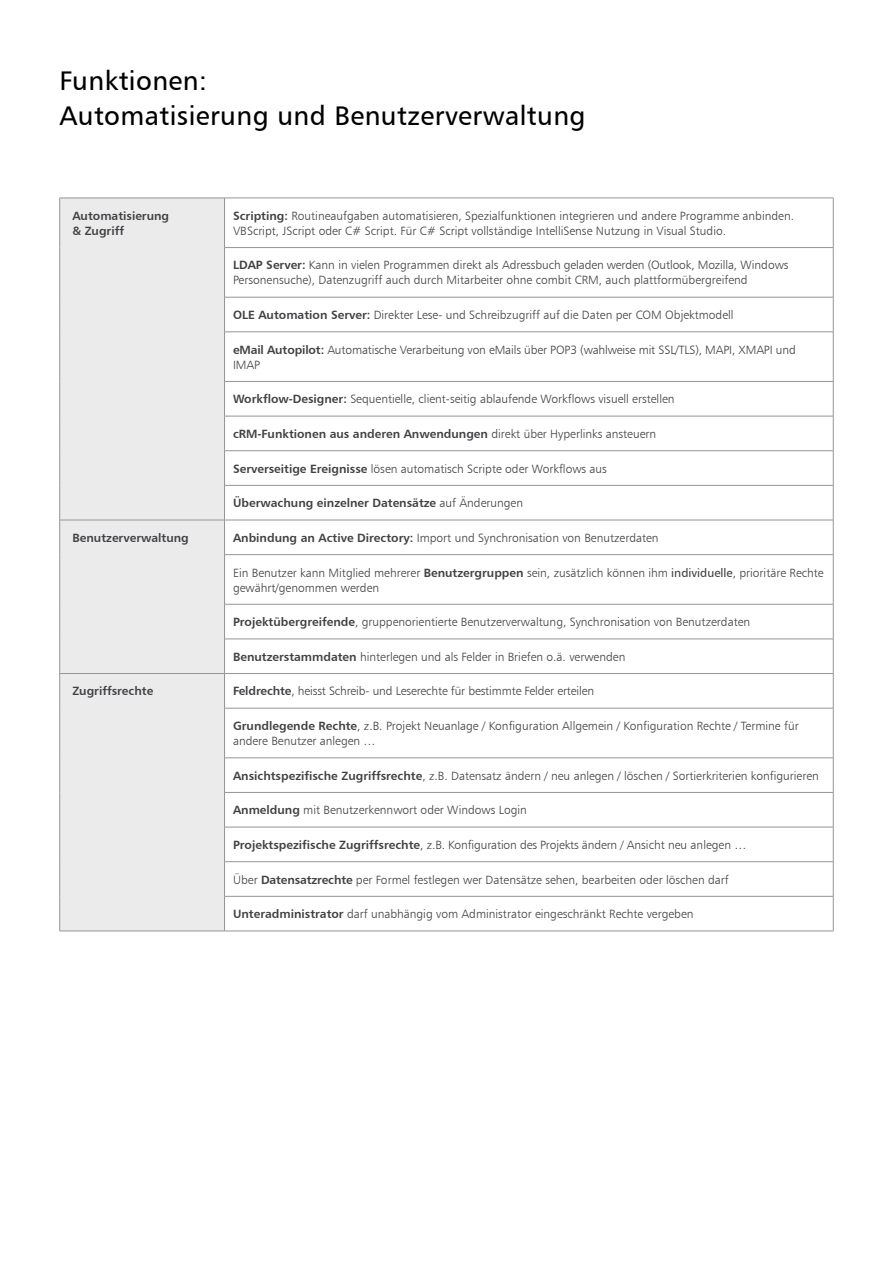
<style>
.page{position:relative;width:893px;height:1263px;background:#fff}
.page>*{position:absolute;margin:0;border:0;box-sizing:border-box;transform-origin:0 0}
.t1{font:27px/34.5px "Humanist 777 BT Roman B";letter-spacing:.015em;color:#000}
.t2{font:12px/15px "Humanist 777 BT Light B";color:#414042}
.t3{font:12px/15px "Humanist 777 BT Bold B";color:#414042}
.s1{font-family:"Humanist 777 BT Bold B"}
.s2{font-family:"Humanist 777 BT Light B"}
.s3{font-family:"Humanist 777 BT Roman B"}
</style>
<div class="page">
<div style="left:60px;top:199px;width:164px;height:732px;background:#ebebec"></div>
<svg style="left:225px;top:199px;width:608px;height:321px"></svg>
<hr style="left:60px;top:198px;width:165px;height:1px;background:#939598">
<hr style="left:59px;top:198px;width:1px;height:50px;background:#939598">
<hr style="left:225px;top:198px;width:608px;height:1px;background:#939598">
<hr style="left:224px;top:198px;width:1px;height:49px;background:#939598">
<hr style="left:833px;top:198px;width:1px;height:49px;background:#939598">
<hr style="left:59px;top:248px;width:1px;height:49px;background:#939598">
<hr style="left:224px;top:247px;width:609px;height:1px;background:#939598">
<hr style="left:224px;top:248px;width:1px;height:49px;background:#939598">
<hr style="left:833px;top:248px;width:1px;height:49px;background:#939598">
<hr style="left:59px;top:297px;width:1px;height:35px;background:#939598">
<hr style="left:224px;top:297px;width:609px;height:1px;background:#939598">
<hr style="left:224px;top:297px;width:1px;height:35px;background:#939598">
<hr style="left:833px;top:297px;width:1px;height:35px;background:#939598">
<hr style="left:59px;top:332px;width:1px;height:49px;background:#939598">
<hr style="left:224px;top:332px;width:609px;height:1px;background:#939598">
<hr style="left:224px;top:332px;width:1px;height:49px;background:#939598">
<hr style="left:833px;top:332px;width:1px;height:49px;background:#939598">
<hr style="left:59px;top:381px;width:1px;height:35px;background:#939598">
<hr style="left:224px;top:381px;width:609px;height:1px;background:#939598">
<hr style="left:224px;top:382px;width:1px;height:34px;background:#939598">
<hr style="left:833px;top:382px;width:1px;height:34px;background:#939598">
<hr style="left:59px;top:416px;width:1px;height:35px;background:#939598">
<hr style="left:224px;top:416px;width:609px;height:1px;background:#939598">
<hr style="left:224px;top:416px;width:1px;height:34px;background:#939598">
<hr style="left:833px;top:416px;width:1px;height:34px;background:#939598">
<hr style="left:59px;top:451px;width:1px;height:34px;background:#939598">
<hr style="left:224px;top:450px;width:609px;height:1px;background:#939598">
<hr style="left:224px;top:451px;width:1px;height:34px;background:#939598">
<hr style="left:833px;top:451px;width:1px;height:34px;background:#939598">
<hr style="left:59px;top:485px;width:1px;height:35px;background:#939598">
<hr style="left:224px;top:485px;width:609px;height:1px;background:#939598">
<hr style="left:224px;top:485px;width:1px;height:35px;background:#939598">
<hr style="left:833px;top:485px;width:1px;height:35px;background:#939598">
<hr style="left:60px;top:520px;width:165px;height:1px;background:#939598">
<hr style="left:59px;top:520px;width:1px;height:35px;background:#939598">
<hr style="left:225px;top:520px;width:608px;height:1px;background:#939598">
<hr style="left:224px;top:520px;width:1px;height:34px;background:#939598">
<hr style="left:833px;top:520px;width:1px;height:34px;background:#939598">
<hr style="left:59px;top:555px;width:1px;height:49px;background:#939598">
<hr style="left:224px;top:554px;width:609px;height:1px;background:#939598">
<hr style="left:224px;top:555px;width:1px;height:49px;background:#939598">
<hr style="left:833px;top:555px;width:1px;height:49px;background:#939598">
<hr style="left:59px;top:604px;width:1px;height:35px;background:#939598">
<hr style="left:224px;top:604px;width:609px;height:1px;background:#939598">
<hr style="left:224px;top:604px;width:1px;height:35px;background:#939598">
<hr style="left:833px;top:604px;width:1px;height:35px;background:#939598">
<hr style="left:59px;top:639px;width:1px;height:34px;background:#939598">
<hr style="left:224px;top:639px;width:609px;height:1px;background:#939598">
<hr style="left:224px;top:639px;width:1px;height:34px;background:#939598">
<hr style="left:833px;top:639px;width:1px;height:34px;background:#939598">
<hr style="left:60px;top:673px;width:165px;height:1px;background:#939598">
<hr style="left:59px;top:674px;width:1px;height:34px;background:#939598">
<hr style="left:225px;top:673px;width:608px;height:1px;background:#939598">
<hr style="left:224px;top:674px;width:1px;height:34px;background:#939598">
<hr style="left:833px;top:674px;width:1px;height:34px;background:#939598">
<hr style="left:59px;top:708px;width:1px;height:50px;background:#939598">
<hr style="left:224px;top:708px;width:609px;height:1px;background:#939598">
<hr style="left:224px;top:708px;width:1px;height:50px;background:#939598">
<hr style="left:833px;top:708px;width:1px;height:50px;background:#939598">
<hr style="left:59px;top:758px;width:1px;height:34px;background:#939598">
<hr style="left:224px;top:757px;width:609px;height:1px;background:#939598">
<hr style="left:224px;top:758px;width:1px;height:34px;background:#939598">
<hr style="left:833px;top:758px;width:1px;height:34px;background:#939598">
<hr style="left:59px;top:792px;width:1px;height:35px;background:#939598">
<hr style="left:224px;top:792px;width:609px;height:1px;background:#939598">
<hr style="left:224px;top:793px;width:1px;height:34px;background:#939598">
<hr style="left:833px;top:793px;width:1px;height:34px;background:#939598">
<hr style="left:59px;top:827px;width:1px;height:35px;background:#939598">
<hr style="left:224px;top:827px;width:609px;height:1px;background:#939598">
<hr style="left:224px;top:827px;width:1px;height:34px;background:#939598">
<hr style="left:833px;top:827px;width:1px;height:34px;background:#939598">
<hr style="left:59px;top:862px;width:1px;height:34px;background:#939598">
<hr style="left:224px;top:861px;width:609px;height:1px;background:#939598">
<hr style="left:224px;top:862px;width:1px;height:34px;background:#939598">
<hr style="left:833px;top:862px;width:1px;height:34px;background:#939598">
<hr style="left:59px;top:896px;width:1px;height:35px;background:#939598">
<hr style="left:224px;top:896px;width:609px;height:1px;background:#939598">
<hr style="left:224px;top:896px;width:1px;height:35px;background:#939598">
<hr style="left:833px;top:896px;width:1px;height:35px;background:#939598">
<hr style="left:60px;top:931px;width:165px;height:1px;background:#939598">
<hr style="left:225px;top:931px;width:608px;height:1px;background:#939598">
<h1 class="t1" style="left:60px;top:63px;width:528px">Funktionen:<br>Automatisierung und Benutzerverwaltung</h1>
<p class="t3" style="left:72px;top:208px;width:98px">Automatisierung &amp; Zugriff</p>
<p class="t2" style="left:233px;top:208px;width:563px"><span class="s1">Scripting:</span> Routineaufgaben automatisieren, Spezialfunktionen integrieren und andere Programme anbinden.<br>VBScript, JScript oder C# Script. Für C# Script vollständige IntelliSense Nutzung in Visual Studio.</p>
<p class="t2" style="left:233px;top:258px;width:557px"><span class="s1">LDAP Server:</span> Kann in vielen Programmen direkt als Adressbuch geladen werden (Outlook, Mozilla, Windows<br>Personensuche), Datenzugriff auch durch Mitarbeiter ohne combit CRM, auch plattformübergreifend</p>
<p class="t2" style="left:233px;top:307px;width:502px"><span class="s1">OLE Automation Server:</span> Direkter Lese- und Schreibzugriff auf die Daten per COM Objektmodell</p>
<p class="t2" style="left:233px;top:342px;width:564px"><span class="s1">eMail Autopilot:</span> Automatische Verarbeitung von eMails über POP3 (wahlweise mit SSL/TLS), MAPI, XMAPI und<br>IMAP</p>
<p class="t2" style="left:233px;top:391px;width:443px"><span class="s1">Workflow-Designer:</span> Sequentielle, client-seitig ablaufende Workflows visuell erstellen</p>
<p class="t3" style="left:233px;top:426px;width:425px">cRM-Funktionen aus anderen Anwendungen <span class="s2">direkt über Hyperlinks ansteuern</span></p>
<p class="t2" style="left:233px;top:461px;width:375px"><span class="s1">Serverseitige Ereignisse</span> lösen automatisch Scripte oder Workflows aus</p>
<p class="t3" style="left:233px;top:495px;width:292px">Überwachung einzelner Datensätze <span class="s2">auf Änderungen</span></p>
<p class="t3" style="left:72px;top:530px;width:118px">Benutzerverwaltung</p>
<p class="t2" style="left:233px;top:530px;width:427px"><span class="s1">Anbindung an Active Directory:</span> Import und Synchronisation von Benutzerdaten</p>
<p class="t2" style="left:233px;top:565px;width:592px">Ein Benutzer kann Mitglied mehrerer <span class="s1">Benutzergruppen</span> sein, zusätzlich können ihm <span class="s3">individuelle</span>, prioritäre Rechte gewährt/genommen werden</p>
<p class="t2" style="left:233px;top:614px;width:519px"><span class="s1">Projektübergreifende</span>, gruppenorientierte Benutzerverwaltung, Synchronisation von Benutzerdaten</p>
<p class="t2" style="left:233px;top:649px;width:394px"><span class="s1">Benutzerstammdaten</span> hinterlegen und als Felder in Briefen o.ä. verwenden</p>
<p class="t3" style="left:72px;top:683px;width:82px">Zugriffsrechte</p>
<p class="t2" style="left:233px;top:684px;width:363px"><span class="s1">Feldrechte</span>, heisst Schreib- und Leserechte für bestimmte Felder erteilen</p>
<p class="t2" style="left:233px;top:718px;width:567px"><span class="s1">Grundlegende Rechte</span>, z.B. Projekt Neuanlage / Konfiguration Allgemein / Konfiguration Rechte / Termine für andere Benutzer anlegen …</p>
<p class="t2" style="left:233px;top:768px;width:587px"><span class="s1">Ansichtspezifische Zugriffsrechte</span>, z.B. Datensatz ändern / neu anlegen / löschen / Sortierkriterien konfigurieren</p>
<p class="t2" style="left:233px;top:802px;width:295px"><span class="s1">Anmeldung</span> mit Benutzerkennwort oder Windows Login</p>
<p class="t2" style="left:233px;top:837px;width:515px"><span class="s1">Projektspezifische Zugriffsrechte</span>, z.B. Konfiguration des Projekts ändern / Ansicht neu anlegen …</p>
<p class="t2" style="left:233px;top:872px;width:497px">Über <span class="s1">Datensatzrechte</span> per Formel festlegen wer Datensätze sehen, bearbeiten oder löschen darf</p>
<p class="t2" style="left:233px;top:906px;width:462px"><span class="s1">Unteradministrator</span> darf unabhängig vom Administrator eingeschränkt Rechte vergeben</p>
</div>
